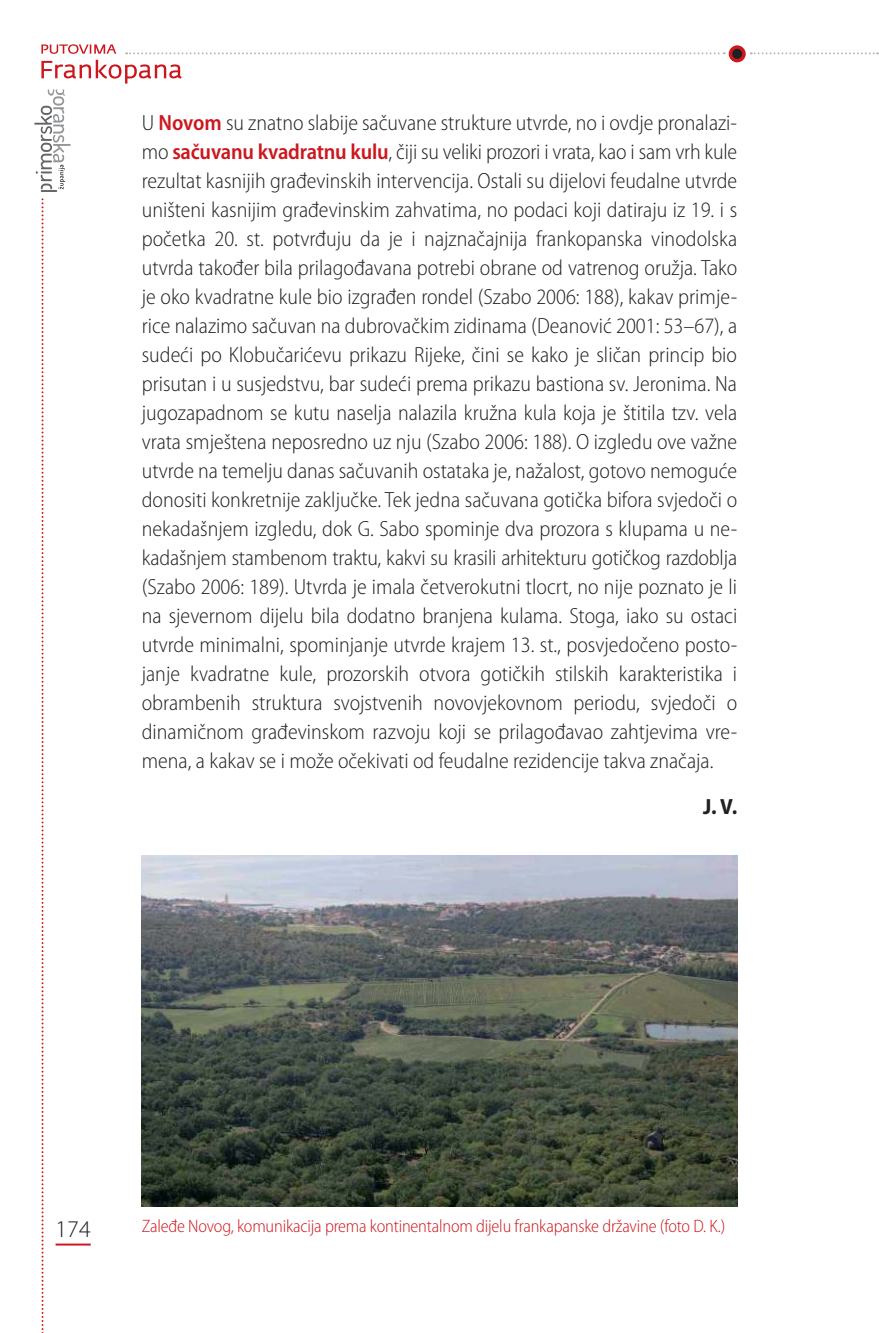
<style>
.page{position:relative;width:879px;height:1333px;background:#fff}
.page>*{position:absolute;margin:0;border:0;box-sizing:border-box;transform-origin:0 0}
.t1{font:300 24px "Myriad Pro";color:#221f1f}
.t2{font:300 semi-condensed 22px/29px "Myriad Pro";color:#221f1f;text-align:justify}
.t3{font:700 semi-condensed 22px "Myriad Pro";color:#221f1f}
.t4{font:300 semi-condensed 18px "Myriad Pro";letter-spacing:-.01em;color:#cd171e}
.s1{font-weight:600;color:#cd171e}
</style>
<div class="page">
<hr style="left:56px;top:1243px;width:35px;height:2px;background:#cd171e">
<svg style="left:750px;top:52px;width:128px;height:2px"></svg>
<svg style="left:729px;top:45px;width:17px;height:17px"></svg>
<div style="left:732px;top:49px;width:10px;height:10px;background:#221f1f;border-radius:50%"></div>
<svg style="left:126px;top:52px;width:599px;height:2px"></svg>
<svg style="left:41px;top:44px;width:75px;height:10px"></svg>
<svg style="left:41px;top:60px;width:140px;height:24px"></svg>
<svg style="left:34px;top:90px;width:37px;height:1243px"></svg>
<img style="left:142px;top:855px;width:595px;height:351px">
<p class="t2" style="left:142px;top:109px;width:597px">U <span class="s1">Novom</span> su znatno slabije sačuvane strukture utvrde, no i ovdje pronalazi&shy;mo <span class="s1">sačuvanu kvadratnu kulu</span>, čiji su veliki prozori i vrata, kao i sam vrh kule rezultat kasnijih građevinskih intervencija. Ostali su dijelovi feudalne utvrde uništeni kasnijim građevinskim zahvatima, no podaci koji datiraju iz 19. i s početka 20. st. potvrđuju da je i najznačajnija frankopanska vinodolska utvrda također bila prilagođavana potrebi obrane od vatrenog oružja. Tako je oko kvadratne kule bio izgrađen rondel (Szabo 2006: 188), kakav primje&shy;rice nalazimo sačuvan na dubrovačkim zidinama (Deanović 2001: 53–67), a sudeći po Klobučarićevu prikazu Rijeke, čini se kako je sličan princip bio prisutan i u susjedstvu, bar sudeći prema prikazu bastiona sv. Jeronima. Na jugozapadnom se kutu naselja nalazila kružna kula koja je štitila tzv. vela vrata smještena neposredno uz nju (Szabo 2006: 188). O izgledu ove važne utvrde na temelju danas sačuvanih ostataka je, nažalost, gotovo nemoguće donositi konkretnije zaključke. Tek jedna sačuvana gotička bifora svjedoči o nekadašnjem izgledu, dok G. Sabo spominje dva prozora s klupama u ne&shy;kadašnjem stambenom traktu, kakvi su krasili arhitekturu gotičkog razdoblja (Szabo 2006: 189). Utvrda je imala četverokutni tlocrt, no nije poznato je li na sjevernom dijelu bila dodatno branjena kulama. Stoga, iako su ostaci utvrde minimalni, spominjanje utvrde krajem 13. st., posvjedočeno posto&shy;janje kvadratne kule, prozorskih otvora gotičkih stilskih karakteristika i obrambenih struktura svojstvenih novovjekovnom periodu, svjedoči o dinamičnom građevinskom razvoju koji se prilagođavao zahtjevima vre&shy;mena, a kakav se i može očekivati od feudalne rezidencije takva značaja.</p>
<p class="t3" style="left:703px;top:793px;width:36px">J. V.</p>
<p class="t1" style="left:56px;top:1214px;width:37px">174</p>
<p class="t4" style="left:142px;top:1217px;width:585px">Zaleđe Novog, komunikacija prema kontinentalnom dijelu frankapanske državine (foto D. K.)</p>
</div>
